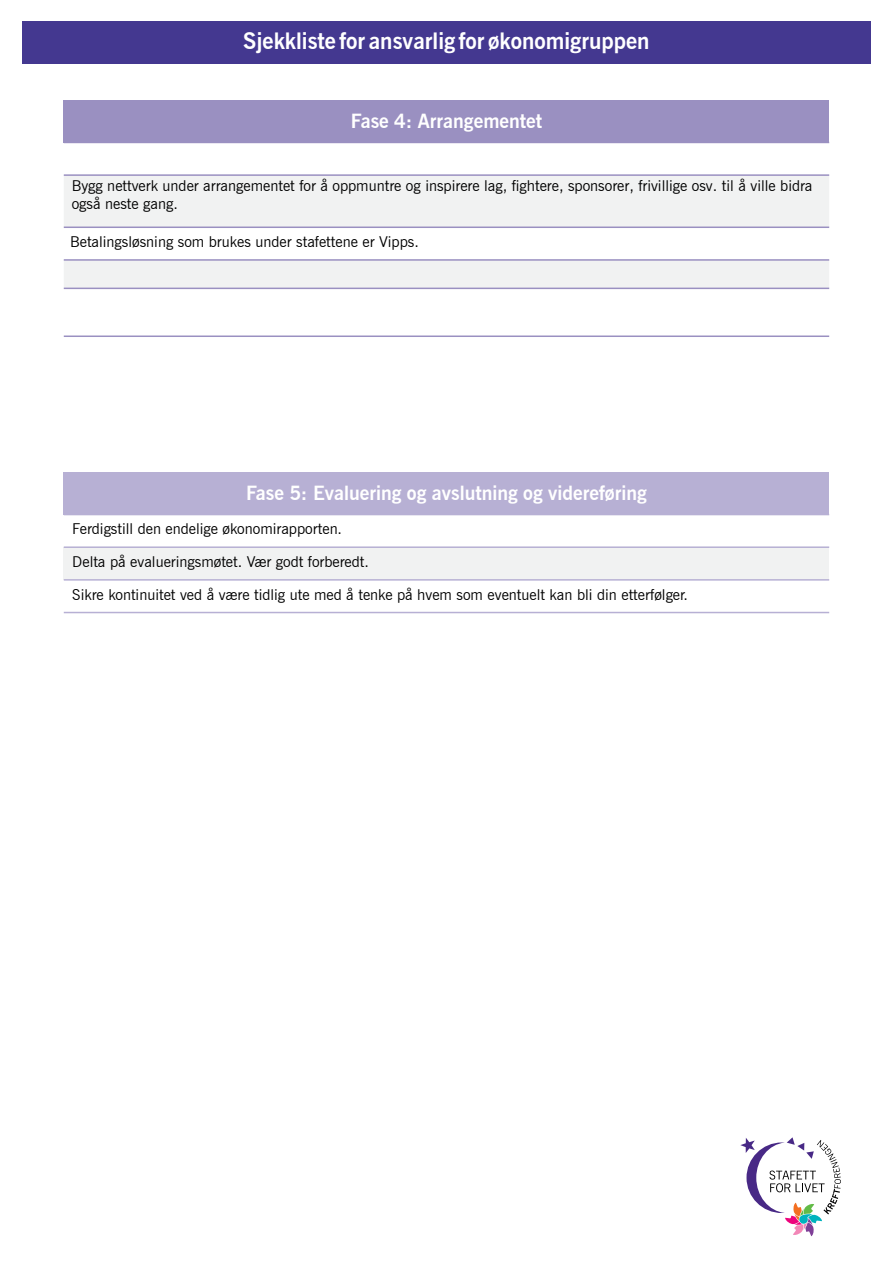
<style>
.page{position:relative;width:893px;height:1263px;background:#fff}
.page>*{position:absolute;margin:0;border:0;box-sizing:border-box;transform-origin:0 0}
.t1{font:700 22.5px "News Gothic BT";color:#fff}
.t2{font:700 19.5px "News Gothic BT";color:#fff}
.t3{font:15px/32.7px "News Gothic BT";color:#000}
</style>
<div class="page">
<div style="left:22px;top:22px;width:849px;height:42px;background:#443890"></div>
<svg style="left:740px;top:1137px;width:101px;height:99px"></svg>
<div style="left:64px;top:100px;width:765px;height:42px;background:#9a90c1"></div>
<svg style="left:64px;top:176px;width:765px;height:112px;fill:#f1f2f2"></svg>
<hr style="left:64px;top:142px;width:765px;height:1px;background:#9a90c1">
<hr style="left:64px;top:288px;width:765px;height:1px;background:#9a90c1">
<hr style="left:64px;top:335px;width:765px;height:2px;background:#9a90c1">
<hr style="left:64px;top:174px;width:765px;height:2px;background:#9a90c1">
<hr style="left:64px;top:227px;width:765px;height:1px;background:#9a90c1">
<hr style="left:64px;top:259px;width:765px;height:2px;background:#9a90c1">
<div style="left:64px;top:472px;width:765px;height:42px;background:#b7b0d4"></div>
<div style="left:64px;top:547px;width:765px;height:33px;background:#f1f2f2"></div>
<hr style="left:64px;top:514px;width:765px;height:1px;background:#b7b0d4">
<hr style="left:64px;top:546px;width:765px;height:2px;background:#b7b0d4">
<hr style="left:64px;top:579px;width:765px;height:2px;background:#b7b0d4">
<hr style="left:64px;top:612px;width:765px;height:1px;background:#b7b0d4">
<h1 class="t1" style="left:243px;top:31px;width:408px">Sjekkliste for ansvarlig for økonomigruppen</h1>
<h2 class="t2" style="left:351px;top:112px;width:193px">Fase 4: Arrangementet</h2>
<p class="t3" style="left:72px;top:177px;width:742px;line-height:18px">Bygg nettverk under arrangementet for å oppmuntre og inspirere lag, fightere, sponsorer, frivillige osv. til å ville bidra også neste gang.</p>
<p class="t3" style="left:70px;top:225px;width:350px">Betalingsløsning som brukes under stafettene er Vipps.</p>
<h2 class="t2" style="left:246px;top:484px;width:402px">Fase 5: Evaluering og avslutning og videreføring</h2>
<p class="t3" style="left:72px;top:513px;width:617px">Ferdigstill den endelige økonomirapporten.<br>Delta på evalueringsmøtet. Vær godt forberedt.<br>Sikre kontinuitet ved å være tidlig ute med å tenke på hvem som eventuelt kan bli din etterfølger.</p>
</div>
